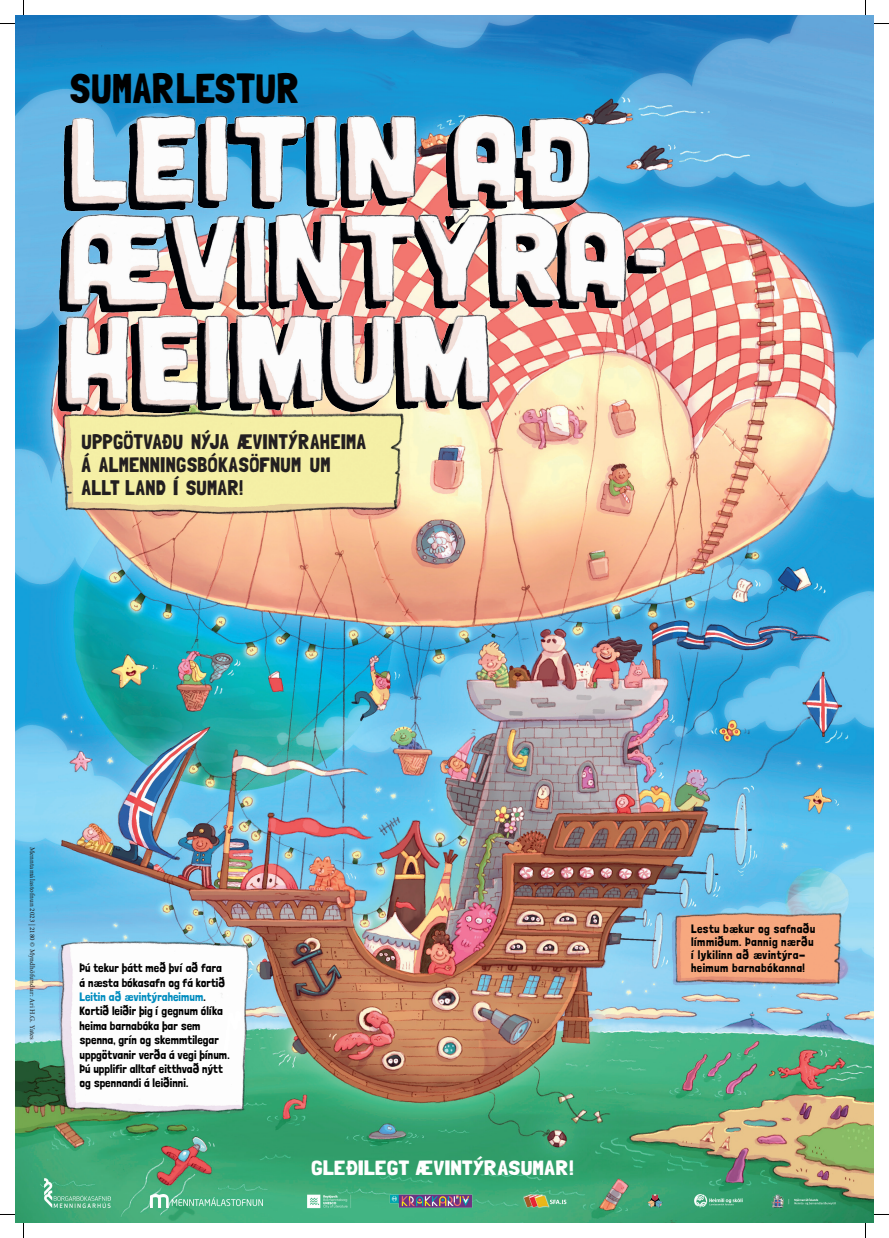
<style>
.page{position:relative;width:889px;height:1238px;background:#fff}
.page>*{position:absolute;margin:0;border:0;box-sizing:border-box;transform-origin:0 0}
.t1{font:42px "Londrina Solid";color:#000}
.t2{font:21px/23px "Londrina Solid";letter-spacing:.01em;color:#231f20}
.t3{font:20.6px "Londrina Solid";color:#fff;scale:1.16 1}
.t4{font:12px/14.4px "Londrina Solid";letter-spacing:.005em;color:#000}
.t5{font:12px/13px "Londrina Solid";letter-spacing:.035em;color:#000}
.t6{font:500 7px "Minion Pro";letter-spacing:.015em;color:#231f20}
.s1{color:#008cbf}
</style>
<div class="page">
<img style="left:15px;top:15px;width:859px;height:1208px">
<img style="left:41px;top:95px;width:645px;height:337px">
<img style="left:389px;top:1191px;width:84px;height:20px">
<img style="left:647px;top:1194px;width:16px;height:13px">
<img style="left:151px;top:1194px;width:112px;height:13px">
<img style="left:770px;top:1194px;width:69px;height:15px">
<img style="left:523px;top:1192px;width:45px;height:17px">
<img style="left:304px;top:1191px;width:69px;height:19px">
<img style="left:693px;top:1193px;width:53px;height:14px">
<img style="left:44px;top:1178px;width:67px;height:29px">
<svg style="left:0;top:23px;width:15px;height:1px"></svg>
<svg style="left:874px;top:23px;width:15px;height:1px"></svg>
<svg style="left:0;top:1214px;width:15px;height:1px"></svg>
<svg style="left:874px;top:1214px;width:15px;height:1px"></svg>
<svg style="left:23px;top:0;width:1px;height:15px"></svg>
<svg style="left:23px;top:1223px;width:1px;height:15px"></svg>
<svg style="left:865px;top:0;width:1px;height:15px"></svg>
<svg style="left:865px;top:1223px;width:1px;height:15px"></svg>
<h1 class="t1" style="left:68px;top:64px;width:234px">SUMARLESTUR</h1>
<h2 class="t2" style="left:82px;top:429px;width:286px">UPPGÖTVAÐU NÝJA ÆVINTÝRAHEIMA<br>Á ALMENNINGSBÓKASÖFNUM UM<br>ALLT LAND Í SUMAR!</h2>
<p class="t6" style="left:37px;top:846px;width:195px;rotate:90deg">Menntamálastofnun 2023 | 2180 © Myndhöfundur: Ari H.G. Yates</p>
<p class="t4" style="left:80px;top:960px;width:152px">Þú tekur þátt með því að fara á næsta bókasafn og fá kortið<br><span class="s1">Leitin að ævintýraheimum</span>.<br>Kortið leiðir þig í gegnum ólíka heima barnabóka þar sem spenna, grín og skemmtilegar uppgötvanir verða á vegi þínum.<br>Þú upplifir alltaf eitthvað nýtt og spennandi á leiðinni.</p>
<h3 class="t3" style="left:311px;top:1155px;width:228px">GLEÐILEGT ÆVINTÝRASUMAR!</h3>
<p class="t5" style="left:691px;top:922px;width:126px">Lestu bækur og safnaðu límmiðum. Þannig nærðu í lykilinn að ævintýra&shy;heimum barnabókanna!</p>
</div>
